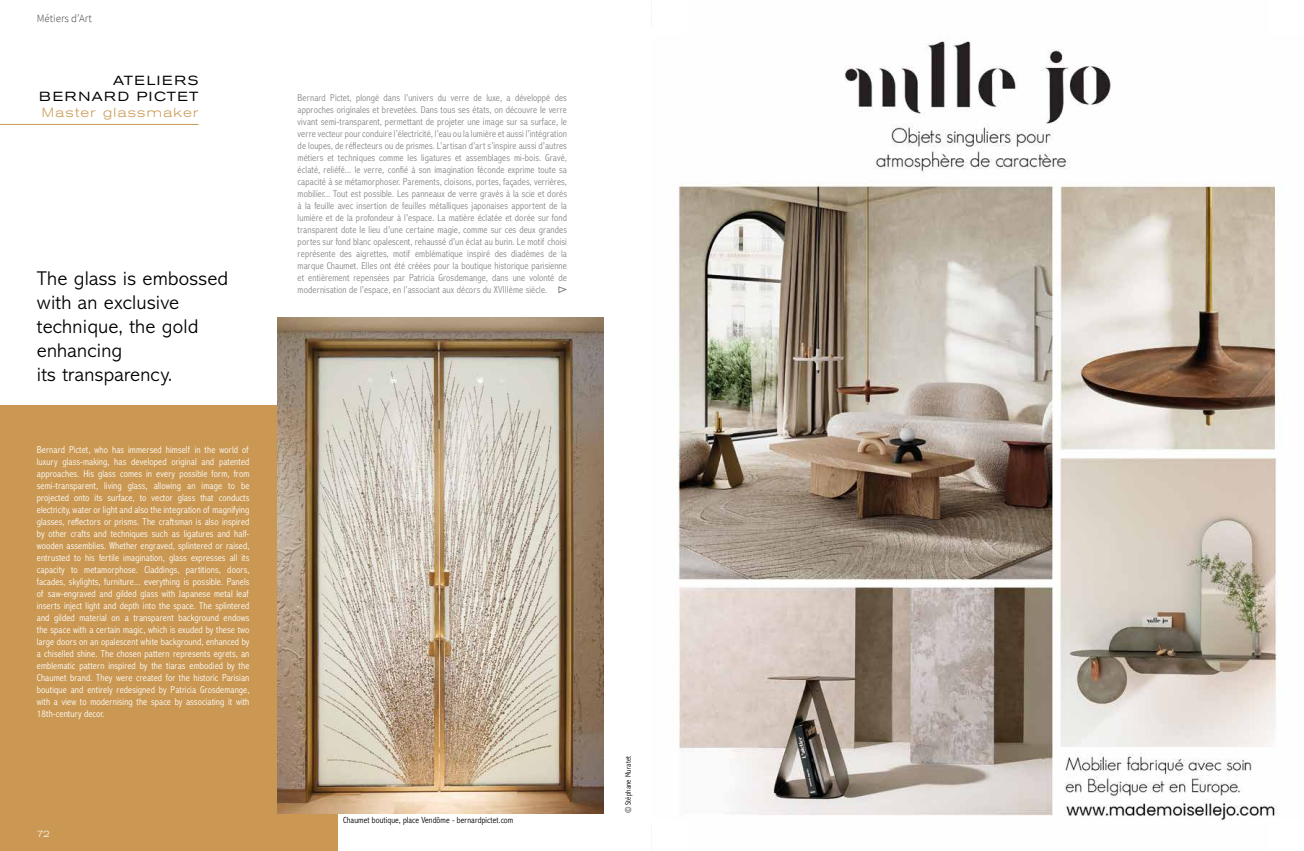
<style>
.page{position:relative;width:1304px;height:851px;background:#fff}
.page>*{position:absolute;margin:0;border:0;box-sizing:border-box;transform-origin:0 0}
.t1{font:300 20px/24px "Abadi MT Pro";letter-spacing:.01em;color:#000}
.t2{font:expanded 13.1px/15.7px "Akzidenz Grotesk BE";letter-spacing:.12em;color:#000;text-align:right}
.t3{font:300 expanded 13.1px "Akzidenz Grotesk BE";letter-spacing:.1em;color:#ca9852}
.t4{font:300 11px "Source Sans Pro";color:#3c3c3b}
.t5{font:300 condensed 10px/12px "Abadi MT Pro";letter-spacing:.01em;color:#fff;text-align:justify}
.t6{font:300 condensed 10px/12px "Abadi MT Pro";letter-spacing:.01em;color:#878787;text-align:justify}
.t7{font:300 condensed 9px "Abadi MT Pro";letter-spacing:.01em;color:#000}
.t8{font:300 expanded 9px "Akzidenz Grotesk BE";color:#fff}
.t9{font:300 condensed 8px "Abadi MT Pro";letter-spacing:.01em;color:#000}
</style>
<div class="page">
<div style="left:0;top:405px;width:337px;height:445px;background:#ca9852"></div>
<img style="left:278px;top:317px;width:326px;height:496px">
<img style="left:677px;top:40px;width:601px;height:781px">
<div style="left:652px;top:819px;width:34px;height:31px;background:#fff"></div>
<div style="left:1270px;top:819px;width:34px;height:31px;background:#fff"></div>
<hr style="left:0;top:124px;width:198px;height:1px;background:#ca9852">
<svg style="left:558px;top:286px;width:9px;height:7px"></svg>
<p class="t4" style="left:37px;top:12px;width:56px">Métiers d’Art</p>
<h2 class="t2" style="left:39px;top:73px;width:161px">ATELIERS<br>BERNARD PICTET</h2>
<h2 class="t3" style="left:42px;top:104px;width:158px">Master glassmaker</h2>
<h1 class="t1" style="left:37px;top:267px;width:193px">The glass is embossed with an exclusive technique, the gold enhancing<br>its transparency.</h1>
<p class="t5" style="left:37px;top:444px;width:214px">Bernard Pictet, who has immersed himself in the world of luxury glass-making, has developed original and patented approaches. His glass comes in every possible form, from semi-transparent, living glass, allowing an image to be projected onto its surface, to vector glass that conducts electricity, water or light and also the integration of magnifying glasses, reflectors or prisms. The craftsman is also inspired by other crafts and techniques such as ligatures and half&shy;wooden assemblies. Whether engraved, splintered or raised, entrusted to his fertile imagination, glass expresses all its capacity to metamorphose. Claddings, partitions, doors, facades, skylights, furniture... everything is possible. Panels of saw-engraved and gilded glass with Japanese metal leaf inserts inject light and depth into the space. The splintered and gilded material on a transparent background endows the space with a certain magic, which is exuded by these two large doors on an opalescent white background, enhanced by a chiselled shine. The chosen pattern represents egrets, an emblematic pattern inspired by the tiaras embodied by the Chaumet brand. They were created for the historic Parisian boutique and entirely redesigned by Patricia Grosdemange, with a view to modernising the space by associating it with 18th-century decor.</p>
<p class="t8" style="left:37px;top:827px;width:14px">72</p>
<p class="t6" style="left:298px;top:92px;width:271px">Bernard Pictet, plongé dans l’univers du verre de luxe, a développé des approches originales et brevetées. Dans tous ses états, on découvre le verre vivant semi-transparent, permettant de projeter une image sur sa surface, le verre vecteur pour conduire l’électricité, l’eau ou la lumière et aussi l’intégration de loupes, de réflecteurs ou de prismes. L’artisan d’art s’inspire aussi d’autres métiers et techniques comme les ligatures et assemblages mi-bois. Gravé, éclaté, reliéfé... le verre, confié à son imagination féconde exprime toute sa capacité à se métamorphoser. Parements, cloisons, portes, façades, verrières, mobilier... Tout est possible. Les panneaux de verre gravés à la scie et dorés à la feuille avec insertion de feuilles métalliques japonaises apportent de la lumière et de la profondeur à l’espace. La matière éclatée et dorée sur fond transparent dote le lieu d’une certaine magie, comme sur ces deux grandes portes sur fond blanc opalescent, rehaussé d’un éclat au burin. Le motif choisi représente des aigrettes, motif emblématique inspiré des diadèmes de la marque Chaumet. Elles ont été créées pour la boutique historique parisienne et entièrement repensées par Patricia Grosdemange, dans une volonté de modernisation de l’espace, en l’associant aux décors du XVIIIème siècle.</p>
<p class="t7" style="left:343px;top:815px;width:172px">Chaumet boutique, place Vendôme - bernardpictet.com</p>
<p class="t9" style="left:624px;top:813px;width:59px;rotate:-90deg">© Stéphane Muratet</p>
</div>
